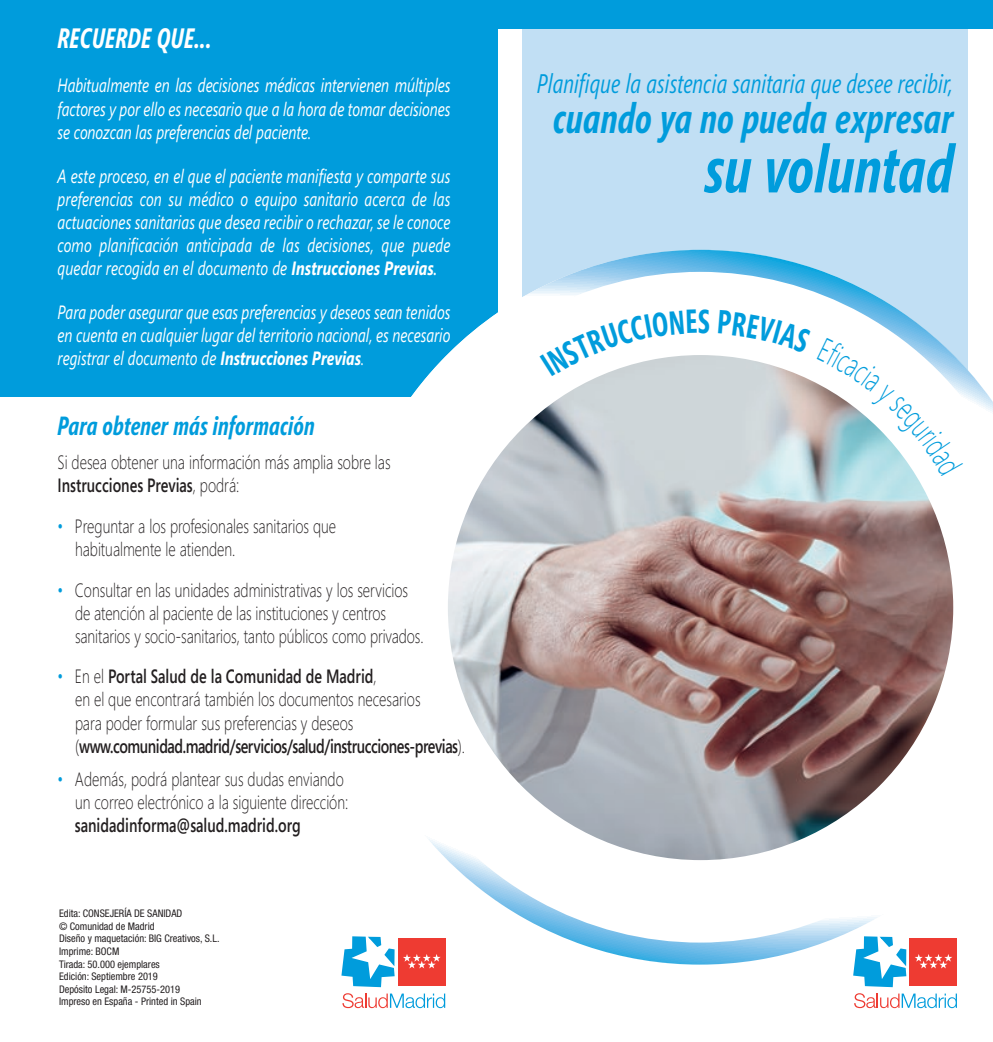
<style>
.page{position:relative;width:993px;height:1042px;background:#fff}
.page>*{position:absolute;margin:0;border:0;box-sizing:border-box;transform-origin:0 0}
.t1{font:italic 700 66.5px "Segoe Condensed";letter-spacing:.01em;color:#009cdc;scale:.85 1}
.t2{font:italic 700 42px "Segoe Condensed";letter-spacing:.01em;color:#009cdc;scale:.85 1}
.t3{font:italic 700 28px "Segoe Condensed";letter-spacing:.01em;color:#fff;scale:.85 1}
.t4{font:italic 26.78px "Segoe Condensed";letter-spacing:.01em;color:#009cdc;scale:.85 1}
.t5{font:italic 700 26.25px "Segoe Condensed";letter-spacing:.01em;color:#009cdc;scale:.85 1}
.t6{font:italic 19.25px/23.1px "Segoe";color:#fff;text-align:justify;scale:.75 1}
.t7{font:300 19.25px/23.1px "Segoe";color:#231f20;scale:.75 1}
.t8{font:600 19.25px "Segoe";color:#231f20;scale:.75 1}
.t9{font:condensed 10.5px/12.6px "Helvetica Neue";color:#231f20}
.s1{font-weight:700}
.s2{font-weight:600}
.s3{color:#009cdc}
</style>
<div class="page">
<div style="left:0;top:0;width:497px;height:396px;background:#009cdc"></div>
<div style="left:522px;top:0;width:445px;height:497px;background:#c1dff4"></div>
<svg style="left:342px;top:250px;width:650px;height:714px"></svg>
<svg style="left:429px;top:337px;width:542px;height:541px"></svg>
<svg style="left:852px;top:936px;width:54px;height:51px"></svg>
<svg style="left:854px;top:993px;width:102px;height:15px"></svg>
<div style="left:909px;top:938px;width:47px;height:47px;background:#ee3b32"></div>
<svg style="left:915px;top:954px;width:37px;height:14px"></svg>
<svg style="left:341px;top:936px;width:53px;height:51px"></svg>
<svg style="left:342px;top:993px;width:103px;height:15px"></svg>
<div style="left:398px;top:938px;width:47px;height:47px;background:#ee3b32"></div>
<svg style="left:403px;top:954px;width:37px;height:14px"></svg>
<div style="left:497px;top:0;width:495px;height:28px;background:#009cdc"></div>
<svg style="left:539px;top:309px;width:170px;height:67px;background:#f7f9f9"></svg>
<svg style="left:718px;top:310px;width:244px;height:166px;background:#dbe6ea"></svg>
<h3 class="t3" style="left:57px;top:22px;width:183px">RECUERDE QUE...</h3>
<p class="t6" style="left:57px;top:74px;width:525px">Habitualmente en las decisiones médicas intervienen múltiples factores y por ello es necesario que a la hora de tomar decisiones se conozcan las preferencias del paciente.</p>
<p class="t6" style="left:57px;top:165px;width:525px">A este proceso, en el que el paciente manifiesta y comparte sus preferencias con su médico o equipo sanitario acerca de las actuaciones sanitarias que desea recibir o rechazar, se le conoce como planificación anticipada de las decisiones, que puede quedar recogida en el documento de <span class="s1">Instrucciones Previas</span><span class="s2">.</span></p>
<p class="t6" style="left:57px;top:301px;width:525px">Para poder asegurar que esas preferencias y deseos sean tenidos en cuenta en cualquier lugar del territorio nacional, es necesario registrar el documento de <span class="s1">Instrucciones Previas</span>.</p>
<h3 class="t5" style="left:57px;top:411px;width:304px">Para obtener más información</h3>
<p class="t7" style="left:57px;top:451px;width:445px">Si desea obtener una información más amplia sobre las<br><span class="s2">Instrucciones Previas</span>, podrá:</p>
<p class="t7" style="left:75px;top:515px;width:349px;text-indent:-17px"><span class="s3">•</span> Preguntar a los profesionales sanitarios que habitualmente le atienden.</p>
<p class="t7" style="left:75px;top:578px;width:466px;text-indent:-17px"><span class="s3">•</span> Consultar en las unidades administrativas y los servicios de atención al paciente de las instituciones y centros sanitarios y socio-sanitarios, tanto públicos como privados.</p>
<p class="t7" style="left:75px;top:665px;width:521px;text-indent:-17px"><span class="s3">•</span> En el <span class="s2">Portal Salud de la Comunidad de Madrid</span>,<br>en el que encontrará también los documentos necesarios<br>para poder formular sus preferencias y deseos (<span class="s2">www.comunidad.madrid/servicios/salud/instrucciones-previas</span>).</p>
<p class="t7" style="left:57px;top:768px;width:389px;text-align:right"><span class="s3">•</span> Además, podrá plantear sus dudas enviando un correo electrónico a la siguiente dirección:</p>
<p class="t8" style="left:75px;top:814px;width:302px">sanidadinforma@salud.madrid.org</p>
<p class="t9" style="left:59px;top:907px;width:162px">Edita: CONSEJERÍA DE SANIDAD<br>© Comunidad de Madrid<br>Diseño y maquetación: BIG Creativos, S.L.<br>Imprime: BOCM<br>Tirada: 50.000 ejemplares<br>Edición: Septiembre 2019<br>Depósito Legal: M-25755-2019<br>Impreso en España - Printed in Spain</p>
<h3 class="t4" style="left:536px;top:68px;width:491px">Planifique la asistencia sanitaria que desee recibir,</h3>
<h2 class="t2" style="left:553px;top:94px;width:472px">cuando ya no pueda expresar</h2>
<h1 class="t1" style="left:704px;top:131px;width:294px">su voluntad</h1>
</div>
